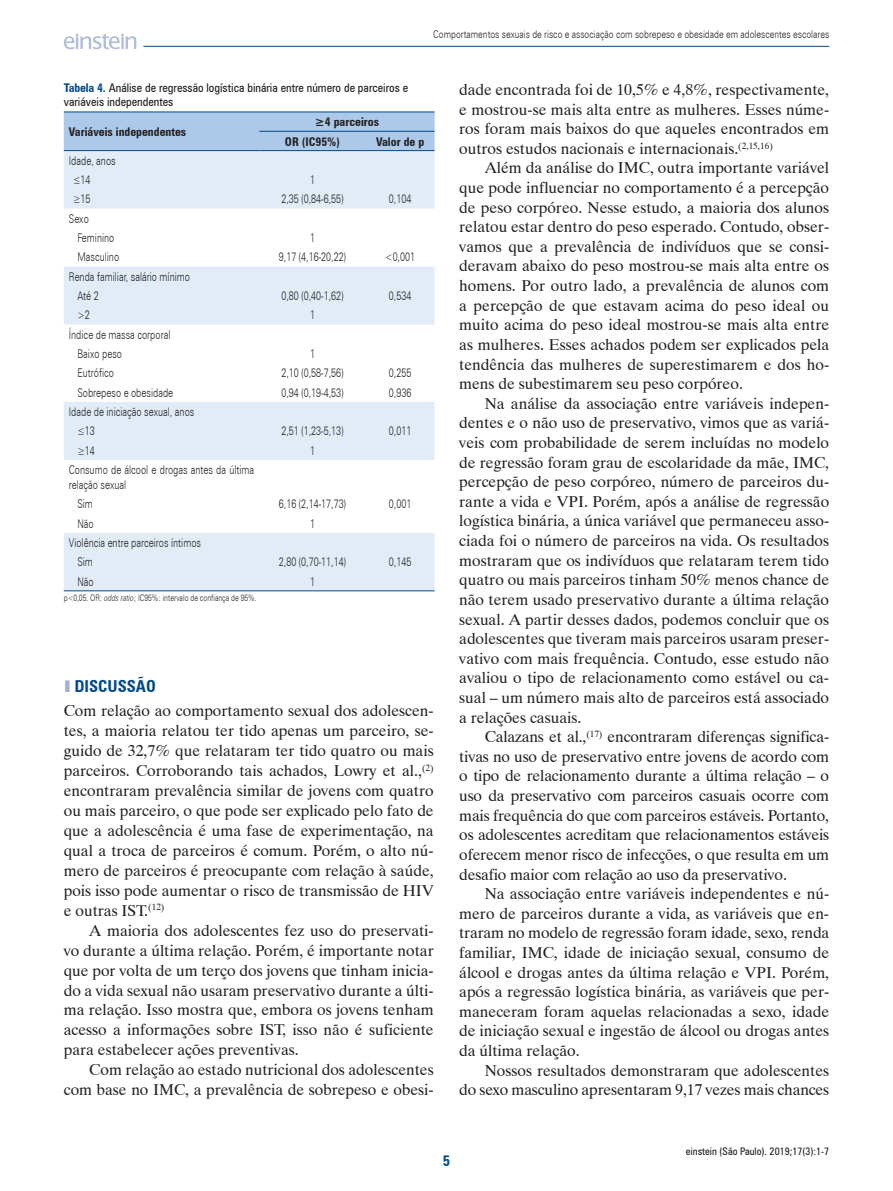
<style>
.page{position:relative;width:893px;height:1191px;background:#fff}
.page>*{position:absolute;margin:0;border:0;box-sizing:border-box;transform-origin:0 0}
.t1{font:700 condensed 16.5px "Zurich BT";color:#004a8b}
.t2{font:15.75px/19.6px "Dutch 801 BT";color:#231f20;text-align:justify}
.t3{font:700 condensed 15px "Zurich BT";color:#004a8b}
.t4{font:300 12px/19.4px "Zurich BT";color:#231f20;scale:.75 1}
.t5{font:condensed 12px/13.5px "Zurich BT";color:#231f20}
.t6{font:700 condensed 12px/19.4px "Zurich BT";color:#231f20}
.t7{font:300 10.5px "Zurich BT";color:#231f20;scale:.8 1}
.t8{font:condensed 10.5px "Zurich BT";color:#231f20}
.t9{font:300 9px "Zurich BT";color:#231f20;scale:.75 1}
.s1{font-weight:700;color:#004a8b}
.s2{font-style:italic}
.s3{color:#a2b0d2}
</style>
<div class="page">
<svg style="left:64px;top:34px;width:72px;height:15px"></svg>
<hr style="left:143px;top:46px;width:686px;height:1px;background:#004a8b">
<div style="left:64px;top:113px;width:371px;height:37px;background:#acc9e9"></div>
<svg style="left:64px;top:151px;width:371px;height:439px;fill:#e1ecf7"></svg>
<hr style="left:64px;top:112px;width:195px;height:1px;background:#004a8b">
<hr style="left:64px;top:150px;width:195px;height:1px;background:#004a8b">
<hr style="left:259px;top:112px;width:107px;height:1px;background:#004a8b">
<hr style="left:366px;top:112px;width:69px;height:1px;background:#004a8b">
<hr style="left:259px;top:131px;width:107px;height:1px;background:#004a8b">
<hr style="left:366px;top:131px;width:69px;height:1px;background:#004a8b">
<hr style="left:259px;top:150px;width:107px;height:1px;background:#004a8b">
<hr style="left:366px;top:150px;width:69px;height:1px;background:#004a8b">
<hr style="left:64px;top:590px;width:195px;height:1px;background:#004a8b">
<hr style="left:259px;top:590px;width:107px;height:1px;background:#004a8b">
<hr style="left:366px;top:590px;width:69px;height:1px;background:#004a8b">
<p class="t7" style="left:433px;top:28px;width:496px">Comportamentos sexuais de risco e associação com sobrepeso e obesidade em adolescentes escolares</p>
<p class="t5" style="left:64px;top:81px;width:346px"><span class="s1">Tabela 4.</span> Análise de regressão logística binária entre número de parceiros e variáveis independentes</p>
<p class="t6" style="left:69px;top:122px;width:119px">Variáveis independentes</p>
<p class="t6" style="left:285px;top:112px;width:96px;text-indent:30px">≥4 parceiros<br>OR (IC95%)</p>
<p class="t6" style="left:376px;top:131px;width:50px">Valor de p</p>
<p class="t4" style="left:73px;top:151px;width:58px;text-indent:-4px">Idade, anos ≤14</p>
<p class="t4" style="left:310px;top:170px;width:8px">1</p>
<p class="t4" style="left:73px;top:189px;width:25px">≥15</p>
<p class="t4" style="left:281px;top:189px;width:84px">2,35 (0,84-6,55)</p>
<p class="t4" style="left:389px;top:189px;width:31px">0,104</p>
<p class="t4" style="left:77px;top:209px;width:51px;text-indent:-9px">Sexo<br>Feminino</p>
<p class="t4" style="left:310px;top:228px;width:8px">1</p>
<p class="t4" style="left:77px;top:247px;width:57px">Masculino</p>
<p class="t4" style="left:279px;top:247px;width:91px">9,17 (4,16-20,22)</p>
<p class="t4" style="left:385px;top:247px;width:41px">&lt;0,001</p>
<p class="t4" style="left:77px;top:267px;width:152px;text-indent:-9px">Renda familiar, salário mínimo<br>Até 2</p>
<p class="t4" style="left:281px;top:286px;width:84px">0,80 (0,40-1,62)</p>
<p class="t4" style="left:389px;top:286px;width:31px">0,534</p>
<p class="t4" style="left:77px;top:305px;width:18px">&gt;2</p>
<p class="t4" style="left:310px;top:305px;width:8px">1</p>
<p class="t4" style="left:77px;top:325px;width:126px;text-indent:-9px">Índice de massa corporal<br>Baixo peso</p>
<p class="t4" style="left:310px;top:344px;width:8px">1</p>
<p class="t4" style="left:77px;top:363px;width:50px">Eutrófico</p>
<p class="t4" style="left:281px;top:363px;width:84px">2,10 (0,58-7,56)</p>
<p class="t4" style="left:389px;top:363px;width:31px">0,255</p>
<p class="t4" style="left:77px;top:383px;width:129px">Sobrepeso e obesidade</p>
<p class="t4" style="left:281px;top:383px;width:84px">0,94 (0,19-4,53)</p>
<p class="t4" style="left:389px;top:383px;width:31px">0,936</p>
<p class="t4" style="left:77px;top:402px;width:158px;text-indent:-9px">Idade de iniciação sexual, anos ≤13</p>
<p class="t4" style="left:281px;top:421px;width:84px">2,51 (1,23-5,13)</p>
<p class="t4" style="left:389px;top:421px;width:31px">0,011</p>
<p class="t4" style="left:77px;top:441px;width:25px">≥14</p>
<p class="t4" style="left:310px;top:441px;width:8px">1</p>
<p class="t4" style="left:69px;top:462px;width:249px;line-height:15px">Consumo de álcool e drogas antes da última relação sexual</p>
<p class="t4" style="left:77px;top:494px;width:22px">Sim</p>
<p class="t4" style="left:279px;top:494px;width:91px">6,16 (2,14-17,73)</p>
<p class="t4" style="left:389px;top:494px;width:31px">0,001</p>
<p class="t4" style="left:77px;top:513px;width:23px">Não</p>
<p class="t4" style="left:310px;top:513px;width:8px">1</p>
<p class="t4" style="left:77px;top:533px;width:166px;text-indent:-9px">Violência entre parceiros íntimos<br>Sim</p>
<p class="t4" style="left:279px;top:552px;width:91px">2,80 (0,70-11,14)</p>
<p class="t4" style="left:389px;top:552px;width:31px">0,145</p>
<p class="t4" style="left:77px;top:571px;width:23px">Não</p>
<p class="t4" style="left:310px;top:571px;width:8px">1</p>
<p class="t9" style="left:64px;top:593px;width:259px">p&lt;0,05. OR: <span class="s2">odds ratio</span>; IC95%: intervalo de confiança de 95%.</p>
<p class="t1" style="left:64px;top:676px;width:94px"><span class="s3">❚</span> DISCUSSÃO</p>
<p class="t2" style="left:64px;top:700px;width:371px">Com relação ao comportamento sexual dos adolescen&shy;tes, a maioria relatou ter tido apenas um parceiro, se&shy;guido de 32,7% que relataram ter tido quatro ou mais parceiros. Corroborando tais achados, Lowry et al.,<sup>(2) </sup>encontraram prevalência similar de jovens com quatro ou mais parceiro, o que pode ser explicado pelo fato de que a adolescência é uma fase de experimentação, na qual a troca de parceiros é comum. Porém, o alto nú&shy;mero de parceiros é preocupante com relação à saúde, pois isso pode aumentar o risco de transmissão de HIV e outras IST.<sup>(12)</sup></p>
<p class="t2" style="left:64px;top:920px;width:371px;text-indent:26px">A maioria dos adolescentes fez uso do preservati&shy;vo durante a última relação. Porém, é importante notar que por volta de um terço dos jovens que tinham inicia&shy;do a vida sexual não usaram preservativo durante a últi&shy;ma relação. Isso mostra que, embora os jovens tenham acesso a informações sobre IST, isso não é suficiente para estabelecer ações preventivas.</p>
<p class="t2" style="left:64px;top:1059px;width:371px;text-align:right">Com relação ao estado nutricional dos adolescentes com base no IMC, a prevalência de sobrepeso e obesi-</p>
<p class="t2" style="left:459px;top:80px;width:371px">dade encontrada foi de 10,5% e 4,8%, respectivamente, e mostrou-se mais alta entre as mulheres. Esses núme&shy;ros foram mais baixos do que aqueles encontrados em outros estudos nacionais e internacionais.<sup>(2,15,16)</sup></p>
<p class="t2" style="left:459px;top:158px;width:371px;text-indent:26px">Além da análise do IMC, outra importante variável que pode influenciar no comportamento é a percepção de peso corpóreo. Nesse estudo, a maioria dos alunos relatou estar dentro do peso esperado. Contudo, obser&shy;vamos que a prevalência de indivíduos que se consi&shy;deravam abaixo do peso mostrou-se mais alta entre os homens. Por outro lado, a prevalência de alunos com a percepção de que estavam acima do peso ideal ou muito acima do peso ideal mostrou-se mais alta entre as mulheres. Esses achados podem ser explicados pela tendência das mulheres de superestimarem e dos ho&shy;mens de subestimarem seu peso corpóreo.</p>
<p class="t2" style="left:459px;top:393px;width:371px;text-indent:26px">Na análise da associação entre variáveis indepen&shy;dentes e o não uso de preservativo, vimos que as variá&shy;veis com probabilidade de serem incluídas no modelo de regressão foram grau de escolaridade da mãe, IMC, percepção de peso corpóreo, número de parceiros du&shy;rante a vida e VPI. Porém, após a análise de regressão logística binária, a única variável que permaneceu asso&shy;ciada foi o número de parceiros na vida. Os resultados mostraram que os indivíduos que relataram terem tido quatro ou mais parceiros tinham 50% menos chance de não terem usado preservativo durante a última relação sexual. A partir desses dados, podemos concluir que os adolescentes que tiveram mais parceiros usaram preser&shy;vativo com mais frequência. Contudo, esse estudo não avaliou o tipo de relacionamento como estável ou ca&shy;sual – um número mais alto de parceiros está associado a relações casuais.</p>
<p class="t2" style="left:459px;top:727px;width:371px;text-indent:26px">Calazans et al.,<sup>(17)</sup> encontraram diferenças significa&shy;tivas no uso de preservativo entre jovens de acordo com o tipo de relacionamento durante a última relação – o uso da preservativo com parceiros casuais ocorre com mais frequência do que com parceiros estáveis. Portanto, os adolescentes acreditam que relacionamentos estáveis oferecem menor risco de infecções, o que resulta em um desafio maior com relação ao uso da preservativo.</p>
<p class="t2" style="left:459px;top:883px;width:371px;text-indent:26px">Na associação entre variáveis independentes e nú&shy;mero de parceiros durante a vida, as variáveis que en&shy;traram no modelo de regressão foram idade, sexo, renda familiar, IMC, idade de iniciação sexual, consumo de álcool e drogas antes da última relação e VPI. Porém, após a regressão logística binária, as variáveis que per&shy;maneceram foram aquelas relacionadas a sexo, idade de iniciação sexual e ingestão de álcool ou drogas antes da última relação.</p>
<p class="t2" style="left:459px;top:1060px;width:371px;text-align:right">Nossos resultados demonstraram que adolescentes<br>do sexo masculino apresentaram 9,17 vezes mais chances</p>
<p class="t3" style="left:443px;top:1151px;width:9px">5</p>
<p class="t8" style="left:686px;top:1144px;width:145px">einstein (São Paulo). 2019;17(3):1-7</p>
</div>
